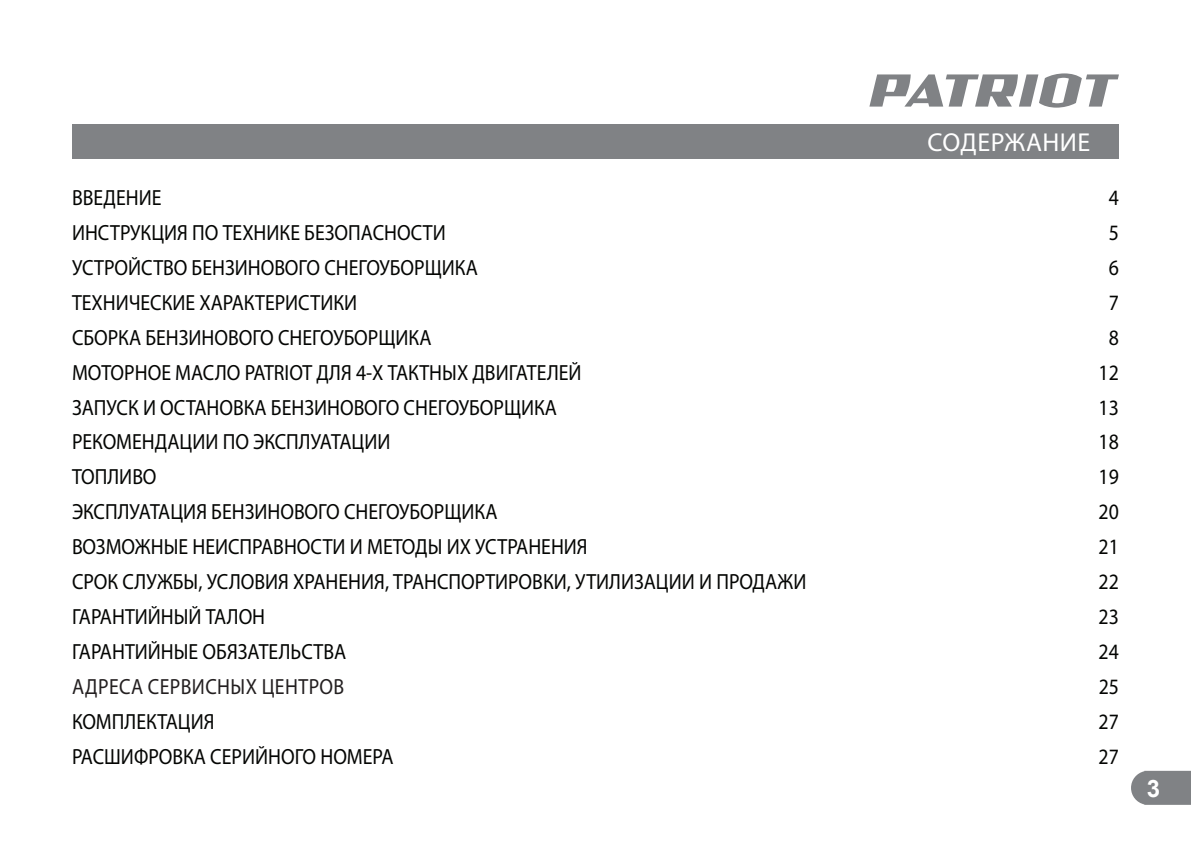
<style>
.page{position:relative;width:1191px;height:842px;background:#fff}
.page>*{position:absolute;margin:0;border:0;box-sizing:border-box;transform-origin:0 0}
.t1{font:26px "Myriad Pro";letter-spacing:.02em;color:#fff}
.t2{font:700 24px "Arial";color:#fff}
.t3{font:22px "Myriad Pro";color:#040503;scale:.9 1}
.t4{font:22px "Myriad Pro";letter-spacing:.02em;color:#231f20;scale:.9 1}
</style>
<div class="page">
<svg style="left:1131px;top:771px;width:60px;height:34px;background:#888a8c"></svg>
<svg style="left:869px;top:73px;width:250px;height:35px"></svg>
<div style="left:72px;top:124px;width:1047px;height:34px;background:#808285"></div>
<p class="t1" style="left:927px;top:126px;width:164px">СОДЕРЖАНИЕ</p>
<p class="t3" style="left:72px;top:184px;width:101px">ВВЕДЕНИЕ</p>
<p class="t3" style="left:1108px;top:184px;width:13px">4</p>
<p class="t3" style="left:72px;top:219px;width:417px">ИНСТРУКЦИЯ ПО ТЕХНИКЕ БЕЗОПАСНОСТИ</p>
<p class="t3" style="left:1108px;top:219px;width:13px">5</p>
<p class="t3" style="left:72px;top:254px;width:452px">УСТРОЙСТВО БЕНЗИНОВОГО СНЕГОУБОРЩИКА</p>
<p class="t3" style="left:1108px;top:254px;width:13px">6</p>
<p class="t3" style="left:72px;top:289px;width:318px">ТЕХНИЧЕСКИЕ ХАРАКТЕРИСТИКИ</p>
<p class="t3" style="left:1108px;top:289px;width:13px">7</p>
<p class="t3" style="left:72px;top:324px;width:401px">СБОРКА БЕНЗИНОВОГО СНЕГОУБОРЩИКА</p>
<p class="t3" style="left:1108px;top:324px;width:13px">8</p>
<p class="t3" style="left:72px;top:359px;width:568px">МОТОРНОЕ МАСЛО PATRIOT ДЛЯ 4-Х ТАКТНЫХ ДВИГАТЕЛЕЙ</p>
<p class="t3" style="left:1098px;top:359px;width:24px">12</p>
<p class="t3" style="left:72px;top:394px;width:540px">ЗАПУСК И ОСТАНОВКА БЕНЗИНОВОГО СНЕГОУБОРЩИКА</p>
<p class="t3" style="left:1098px;top:394px;width:24px">13</p>
<p class="t3" style="left:72px;top:428px;width:355px">РЕКОМЕНДАЦИИ ПО ЭКСПЛУАТАЦИИ</p>
<p class="t3" style="left:1098px;top:428px;width:24px">18</p>
<p class="t3" style="left:72px;top:463px;width:95px">ТОПЛИВО</p>
<p class="t3" style="left:1098px;top:463px;width:24px">19</p>
<p class="t3" style="left:72px;top:498px;width:474px">ЭКСПЛУАТАЦИЯ БЕНЗИНОВОГО СНЕГОУБОРЩИКА</p>
<p class="t3" style="left:1098px;top:498px;width:24px">20</p>
<p class="t3" style="left:72px;top:533px;width:574px">ВОЗМОЖНЫЕ НЕИСПРАВНОСТИ И МЕТОДЫ ИХ УСТРАНЕНИЯ</p>
<p class="t3" style="left:1098px;top:533px;width:24px">21</p>
<p class="t3" style="left:72px;top:568px;width:817px">СРОК СЛУЖБЫ, УСЛОВИЯ ХРАНЕНИЯ, ТРАНСПОРТИРОВКИ, УТИЛИЗАЦИИ И ПРОДАЖИ</p>
<p class="t3" style="left:1098px;top:568px;width:24px">22</p>
<p class="t3" style="left:72px;top:603px;width:216px">ГАРАНТИЙНЫЙ ТАЛОН</p>
<p class="t3" style="left:1098px;top:603px;width:24px">23</p>
<p class="t3" style="left:72px;top:638px;width:306px">ГАРАНТИЙНЫЕ ОБЯЗАТЕЛЬСТВА</p>
<p class="t3" style="left:1098px;top:638px;width:24px">24</p>
<p class="t4" style="left:72px;top:673px;width:304px">АДРЕСА СЕРВИСНЫХ ЦЕНТРОВ</p>
<p class="t3" style="left:1098px;top:673px;width:24px">25</p>
<p class="t3" style="left:72px;top:708px;width:160px">КОМПЛЕКТАЦИЯ</p>
<p class="t3" style="left:1098px;top:708px;width:24px">27</p>
<p class="t3" style="left:72px;top:743px;width:359px">РАСШИФРОВКА СЕРИЙНОГО НОМЕРА</p>
<p class="t3" style="left:1098px;top:743px;width:24px">27</p>
<p class="t2" style="left:1146px;top:772px;width:15px">3</p>
</div>
